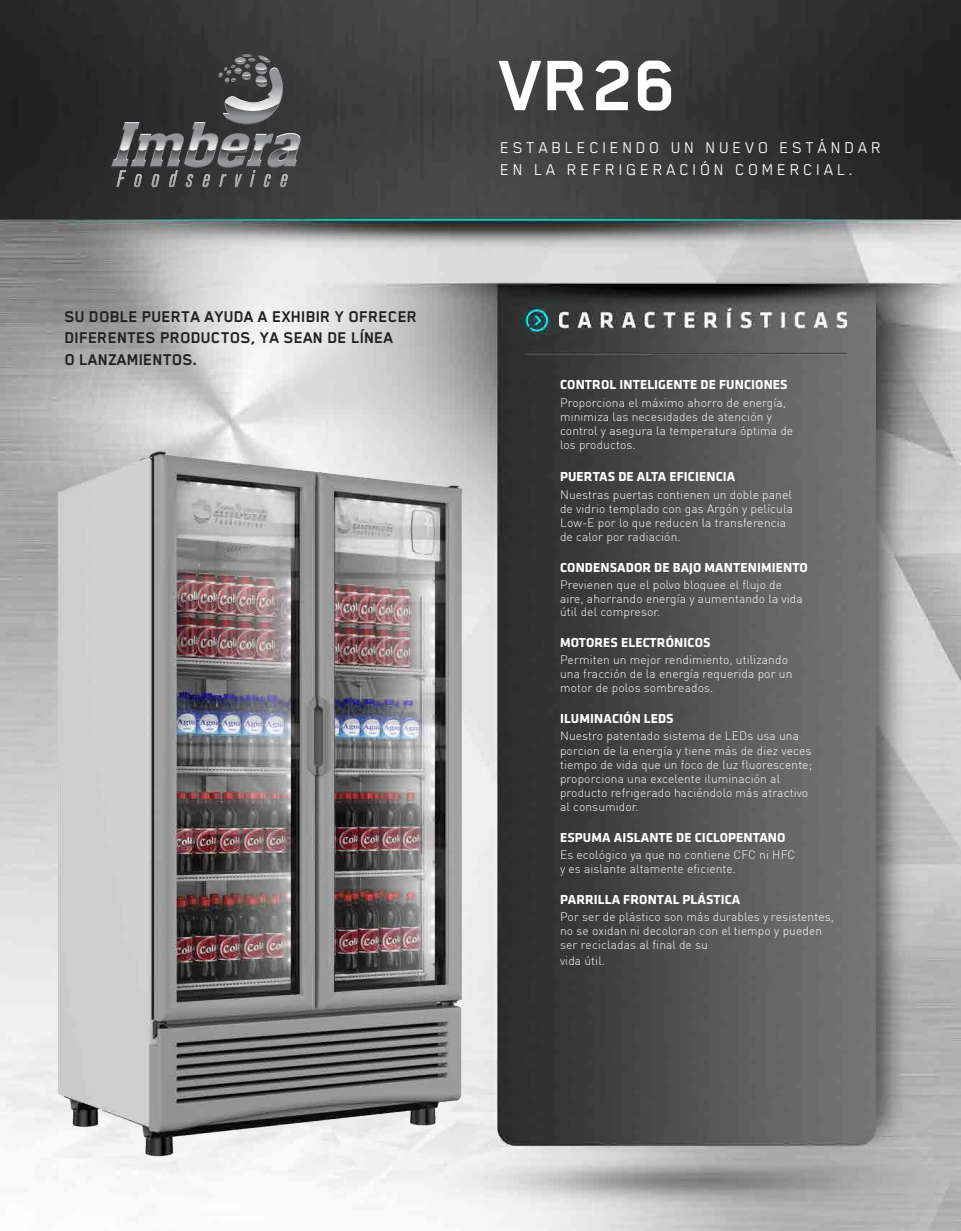
<style>
.page{position:relative;width:961px;height:1231px;background:#fff}
.page>*{position:absolute;margin:0;border:0;box-sizing:border-box;transform-origin:0 0}
.t1{font:700 82.5px "Blender Pro";color:#fff}
.t2{font:700 18px/21.6px "Blender Pro";color:#231f20}
.t3{font:18px/21.6px "Blender Pro";letter-spacing:.2em;color:#fff}
.t4{font:700 13.5px "Klavika";letter-spacing:.01em;color:#fff}
.t5{font:300 12px/14px "DIN";letter-spacing:.01em;color:#fff}
</style>
<div class="page">
<img style="left:0;top:0;width:960px;height:1230px">
<svg style="left:111px;top:54px;width:190px;height:133px;background:#4e4e4f"></svg>
<img style="left:20px;top:442px;width:486px;height:722px">
<h2 class="t2" style="left:65px;top:305px;width:354px">SU DOBLE PUERTA AYUDA A EXHIBIR Y OFRECER<br>DIFERENTES PRODUCTOS, YA SEAN DE LÍNEA<br>O LANZAMIENTOS.</h2>
<h1 class="t1" style="left:500px;top:41px;width:178px">VR26</h1>
<h2 class="t3" style="left:500px;top:136px;width:382px">ESTABLECIENDO UN NUEVO ESTÁNDAR<br>EN LA REFRIGERACIÓN COMERCIAL.</h2>
<p class="t4" style="left:560px;top:377px;width:229px">CONTROL INTELIGENTE DE FUNCIONES</p>
<p class="t5" style="left:560px;top:395px;width:235px">Proporciona el máximo ahorro de energía, minimiza las necesidades de atención y control y asegura la temperatura óptima de los productos.</p>
<p class="t4" style="left:560px;top:469px;width:177px">PUERTAS DE ALTA EFICIENCIA</p>
<p class="t5" style="left:560px;top:487px;width:234px">Nuestras puertas contienen un doble panel de vidrio templado con gas Argón y película Low-E por lo que reducen la transferencia de calor por radiación.</p>
<p class="t4" style="left:560px;top:559px;width:249px">CONDENSADOR DE BAJO MANTENIMIENTO</p>
<p class="t5" style="left:560px;top:577px;width:244px">Previenen que el polvo bloquee el flujo de aire, ahorrando energía y aumentando la vida útil del compresor.</p>
<p class="t4" style="left:560px;top:635px;width:152px">MOTORES ELECTRÓNICOS</p>
<p class="t5" style="left:560px;top:653px;width:234px">Permiten un mejor rendimiento, utilizando una fracción de la energía requerida por un motor de polos sombreados.</p>
<p class="t4" style="left:560px;top:711px;width:115px">ILUMINACIÓN LEDS</p>
<p class="t5" style="left:560px;top:729px;width:254px">Nuestro patentado sistema de LEDs usa una porcion de la energía y tiene más de diez veces tiempo de vida que un foco de luz fluorescente; proporciona una excelente iluminación al producto refrigerado haciéndolo más atractivo al consumidor.</p>
<p class="t4" style="left:560px;top:830px;width:227px">ESPUMA AISLANTE DE CICLOPENTANO</p>
<p class="t5" style="left:560px;top:847px;width:237px">Es ecológico ya que no contiene CFC ni HFC y es aislante altamente eficiente.</p>
<p class="t4" style="left:560px;top:891px;width:182px">PARRILLA FRONTAL PLÁSTICA</p>
<p class="t5" style="left:560px;top:909px;width:275px">Por ser de plástico son más durables y resistentes, no se oxidan ni decoloran con el tiempo y pueden ser recicladas al final de su</p>
<p class="t5" style="left:560px;top:953px;width:47px">vida útil.</p>
</div>
